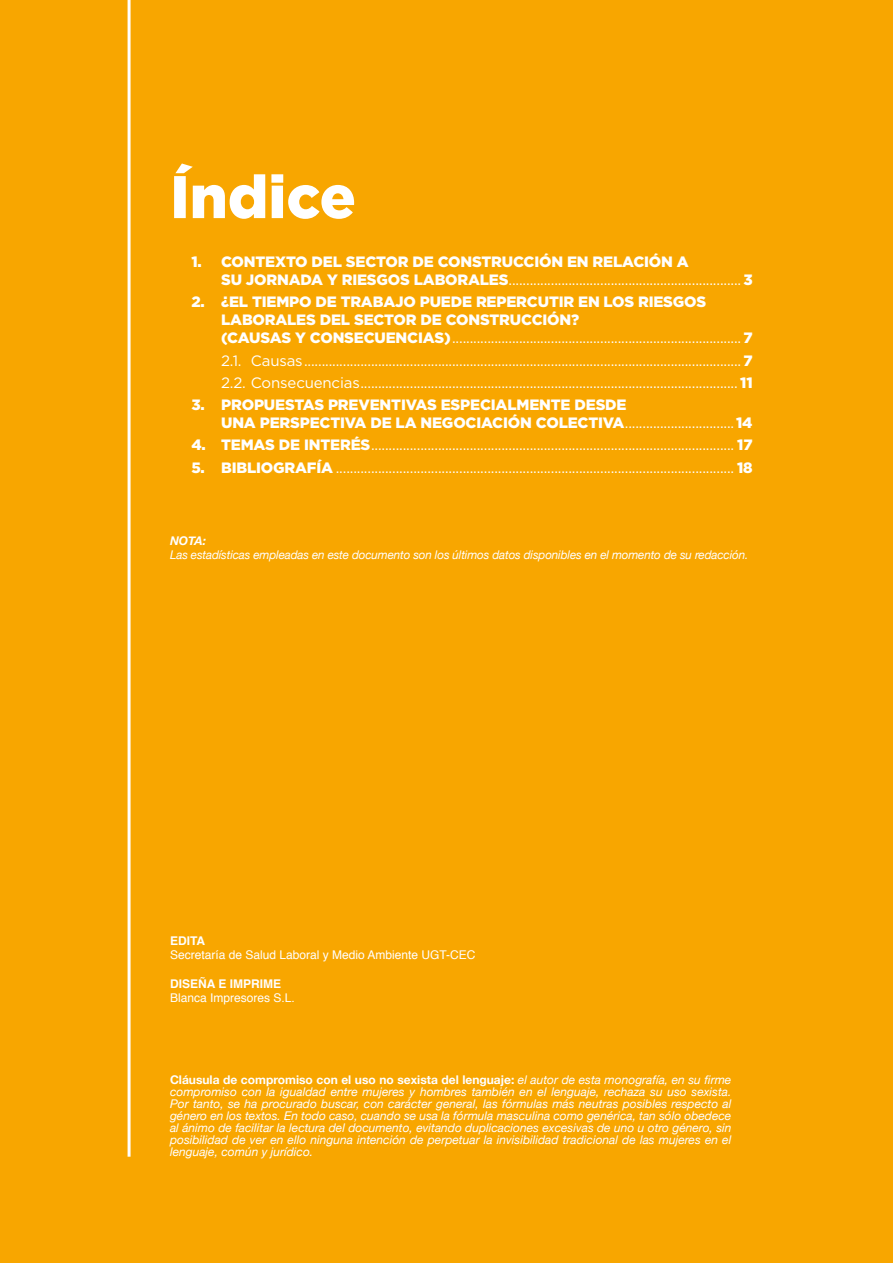
<style>
.page{position:relative;width:893px;height:1263px;background:#f8a600}
.page>*{position:absolute;margin:0;border:0;box-sizing:border-box;transform-origin:0 0}
.t1{font:900 60px "Gotham";color:#fff}
.t2{font:15px/22.2px "Gotham";letter-spacing:-.01em;color:#fff}
.t3{font:900 15px/18px "Gotham";letter-spacing:-.01em;color:#fff}
.t4{font:italic 12px/12px "Helvetica Neue";letter-spacing:-.01em;color:#fff;text-align:justify}
.t5{font:12px "Helvetica";color:#fff}
.t6{font:700 12px "Helvetica";color:#fff}
.t7{font:italic 700 12px "Helvetica Neue";color:#fff}
.s1{font-weight:400}
.s2{font-weight:900}
.s3{font-weight:700;font-style:normal}
</style>
<div class="page">
<hr style="left:128px;top:0;width:3px;height:1157px;background:#fff">
<h1 class="t1" style="left:170px;top:155px;width:187px">Índice</h1>
<p class="t3" style="left:221px;top:253px;width:533px;text-indent:-30px">1. CONTEXTO DEL SECTOR DE CONSTRUCCIÓN EN RELACIÓN A<br>SU JORNADA Y RIESGOS LABORALES<span class="s1">..................................................................</span>3</p>
<p class="t3" style="left:221px;top:293px;width:533px;text-indent:-30px">2. ¿EL TIEMPO DE TRABAJO PUEDE REPERCUTIR EN LOS RIESGOS<br>LABORALES DEL SECTOR DE CONSTRUCCIÓN?<br>(CAUSAS Y CONSECUENCIAS)<span class="s1">..................................................................................</span>7</p>
<p class="t2" style="left:221px;top:349px;width:533px">2.1. Causas............................................................................................................................<span class="s2">7<br></span>2.2. Consecuencias........................................................................................................... <span class="s2">11</span></p>
<p class="t3" style="left:221px;top:396px;width:533px;text-indent:-30px">3. PROPUESTAS PREVENTIVAS ESPECIALMENTE DESDE<br>UNA PERSPECTIVA DE LA NEGOCIACIÓN COLECTIVA<span class="s1">...............................</span> 14</p>
<p class="t2" style="left:191px;top:434px;width:563px"><span class="s2">4. TEMAS DE INTERÉS</span>....................................................................................................... <span class="s2">17</span></p>
<p class="t2" style="left:191px;top:456px;width:563px"><span class="s2">5. BIBLIOGRAFÍA</span> ................................................................................................................. <span class="s2">18</span></p>
<p class="t7" style="left:170px;top:531px;width:38px">NOTA:</p>
<p class="t4" style="left:170px;top:549px;width:580px">Las estadísticas empleadas en este documento son los últimos datos disponibles en el momento de su redacción.</p>
<p class="t6" style="left:170px;top:931px;width:37px">EDITA</p>
<p class="t5" style="left:170px;top:945px;width:307px">Secretaría de Salud Laboral y Medio Ambiente UGT-CEC</p>
<p class="t6" style="left:170px;top:974px;width:112px">DISEÑA E IMPRIME</p>
<p class="t5" style="left:170px;top:989px;width:126px">Blanca Impresores S.L.</p>
<p class="t4" style="left:170px;top:1074px;width:563px"><span class="s3">Cláusula de compromiso con el uso no sexista del lenguaje:</span> el autor de esta monografía, en su firme compromiso con la igualdad entre mujeres y hombres también en el lenguaje, rechaza su uso sexista.<br>Por tanto, se ha procurado buscar, con carácter general, las fórmulas más neutras posibles respecto al género en los textos. En todo caso, cuando se usa la fórmula masculina como genérica, tan sólo obedece al ánimo de facilitar la lectura del documento, evitando duplicaciones excesivas de uno u otro género, sin posibilidad de ver en ello ninguna intención de perpetuar la invisibilidad tradicional de las mujeres en el lenguaje, común y jurídico.</p>
</div>
